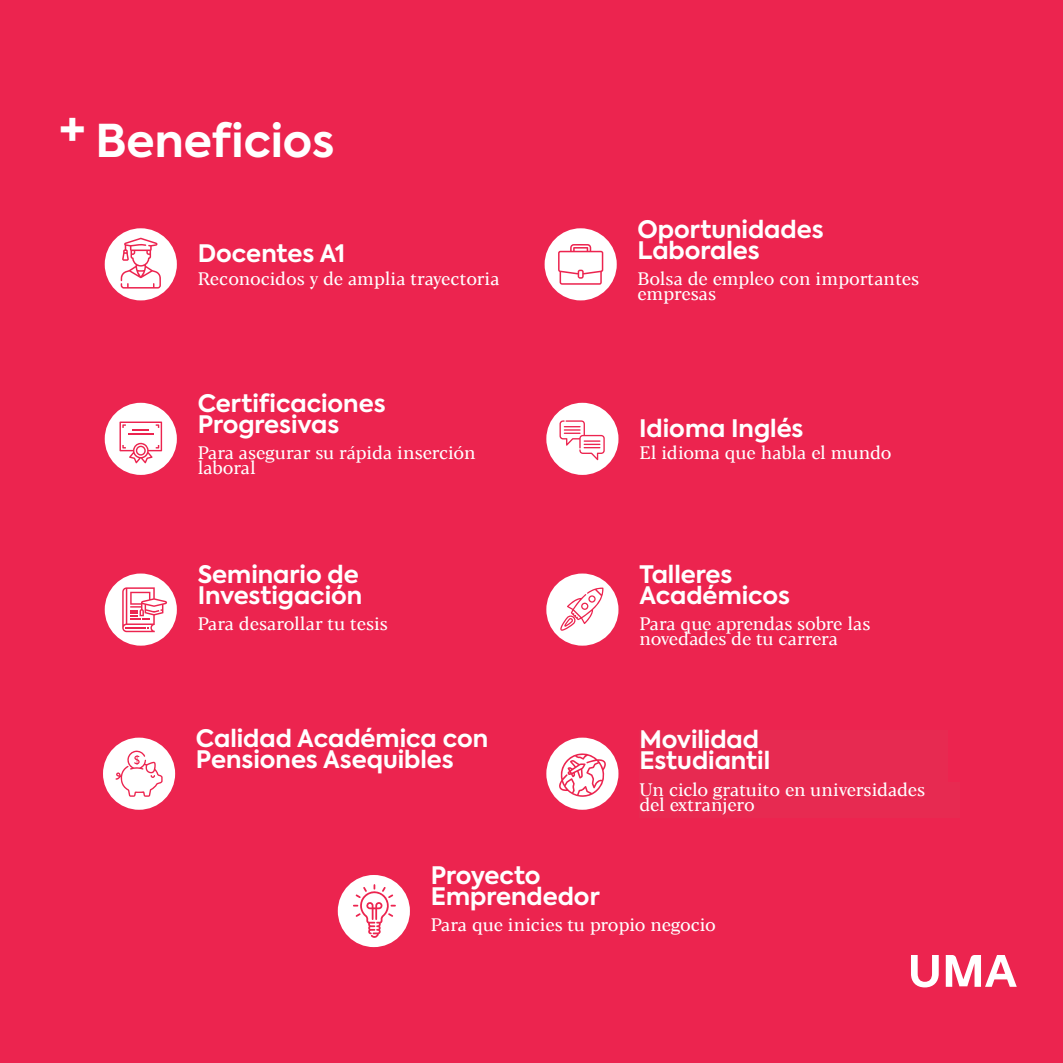
<style>
.page{position:relative;width:1063px;height:1063px;background:#ec244f}
.page>*{position:absolute;margin:0;border:0;box-sizing:border-box;transform-origin:0 0}
.t1{font:700 45px "Axiforma";color:#fff}
.t2{font:700 24px/21px "Axiforma";color:#fff}
.t3{font:18px/15px "Blacker Text";color:#fff}
.t4{font:18px/15px "Blacker Text";letter-spacing:-.02em;color:#fff}
</style>
<div class="page">
<div style="left:105px;top:228px;width:72px;height:72px;background:#fff;border-radius:50%"></div>
<div style="left:545px;top:228px;width:72px;height:72px;background:#fff;border-radius:50%"></div>
<div style="left:105px;top:403px;width:72px;height:72px;background:#fff;border-radius:50%"></div>
<div style="left:105px;top:574px;width:72px;height:72px;background:#fff;border-radius:50%"></div>
<div style="left:546px;top:403px;width:72px;height:72px;background:#fff;border-radius:50%"></div>
<div style="left:546px;top:574px;width:72px;height:72px;background:#fff;border-radius:50%"></div>
<div style="left:338px;top:875px;width:72px;height:72px;background:#fff;border-radius:50%"></div>
<svg style="left:121px;top:238px;width:40px;height:51px"></svg>
<div style="left:639px;top:730px;width:309px;height:69px;background:#e72a51"></div>
<div style="left:639px;top:782px;width:321px;height:36px;background:#e72a51"></div>
<svg style="left:558px;top:244px;width:45px;height:41px"></svg>
<div style="left:103px;top:738px;width:72px;height:72px;background:#fff;border-radius:50%"></div>
<svg style="left:116px;top:750px;width:47px;height:47px"></svg>
<svg style="left:120px;top:422px;width:42px;height:42px"></svg>
<svg style="left:560px;top:420px;width:45px;height:40px"></svg>
<div style="left:546px;top:738px;width:72px;height:72px;background:#fff;border-radius:50%"></div>
<svg style="left:559px;top:753px;width:47px;height:44px"></svg>
<svg style="left:122px;top:587px;width:45px;height:45px"></svg>
<svg style="left:560px;top:588px;width:43px;height:43px"></svg>
<svg style="left:353px;top:884px;width:43px;height:54px"></svg>
<svg style="left:946px;top:955px;width:71px;height:32px"></svg>
<svg style="left:911px;top:955px;width:28px;height:32px"></svg>
<h1 class="t1" style="left:60px;top:98px;width:27px">+</h1>
<h1 class="t1" style="left:95px;top:110px;width:240px">Beneficios</h1>
<p class="t2" style="left:198px;top:243px;width:149px">Docentes A1</p>
<p class="t2" style="left:638px;top:219px;width:187px">Oportunidades<br>Laborales</p>
<p class="t3" style="left:198px;top:272px;width:303px">Reconocidos y de amplia trayectoria</p>
<p class="t3" style="left:638px;top:272px;width:283px">Bolsa de empleo con importantes empresas</p>
<p class="t2" style="left:198px;top:393px;width:189px">Certificaciones<br>Progresivas</p>
<p class="t3" style="left:198px;top:446px;width:280px">Para asegurar su rápida inserción laboral</p>
<p class="t2" style="left:639px;top:418px;width:166px">Idioma Inglés</p>
<p class="t3" style="left:639px;top:446px;width:254px">El idioma que habla el mundo</p>
<p class="t2" style="left:198px;top:564px;width:166px">Seminario de<br>Investigación</p>
<p class="t3" style="left:198px;top:617px;width:192px">Para desarollar tu tesis</p>
<p class="t2" style="left:196px;top:728px;width:294px">Calidad Académica con<br>Pensiones Asequibles</p>
<p class="t2" style="left:431px;top:865px;width:171px">Proyecto<br>Emprendedor</p>
<p class="t2" style="left:639px;top:564px;width:152px">Talleres<br>Académicos</p>
<p class="t4" style="left:639px;top:617px;width:233px">Para que aprendas sobre las novedades de tu carrera</p>
<p class="t2" style="left:639px;top:730px;width:132px">Movilidad<br>Estudiantil</p>
<p class="t3" style="left:639px;top:782px;width:287px">Un ciclo gratuito en universidades del extranjero</p>
<p class="t4" style="left:431px;top:918px;width:287px">Para que inicies tu propio negocio</p>
</div>
